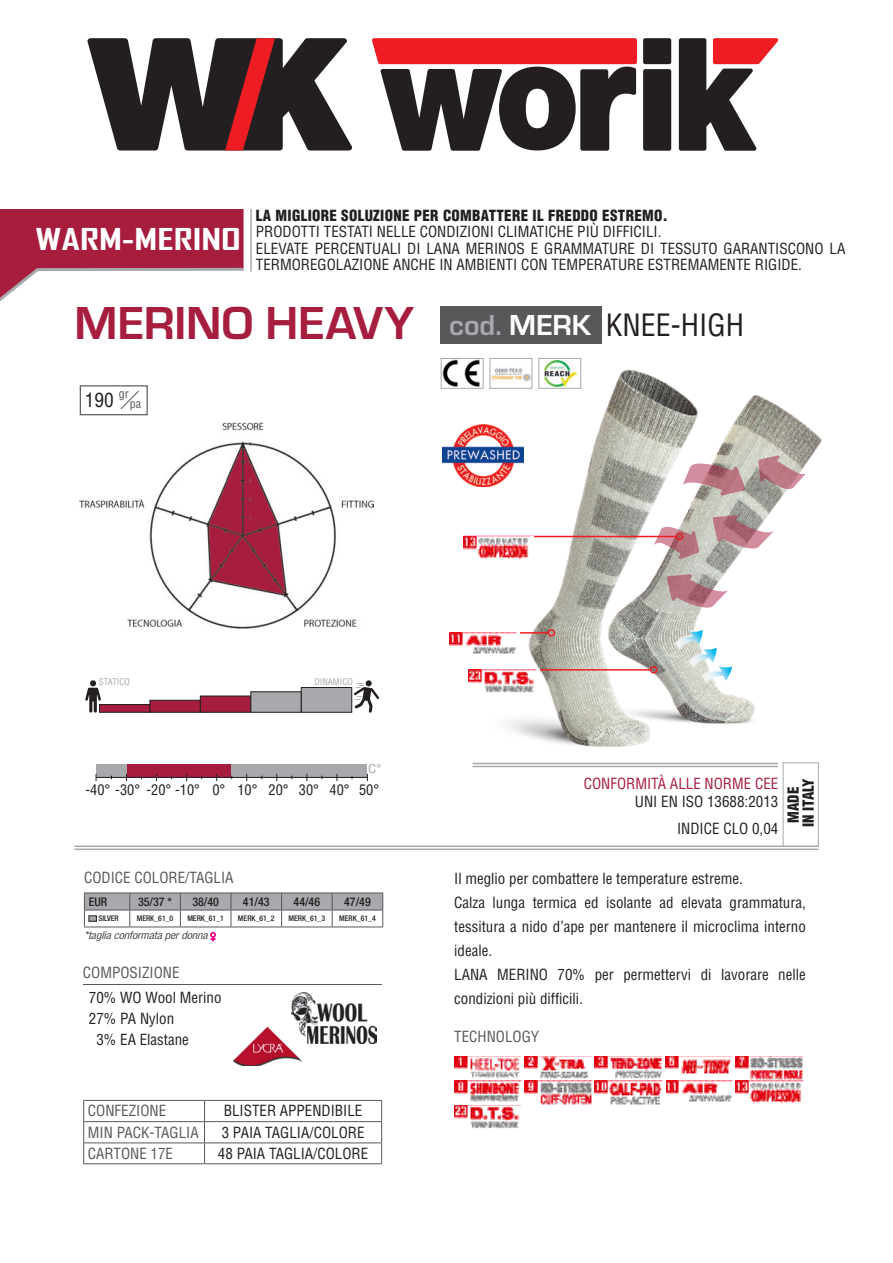
<style>
.page{position:relative;width:893px;height:1263px;background:#fff}
.page>*{position:absolute;margin:0;border:0;box-sizing:border-box;transform-origin:0 0}
.t1{font:700 48px "Eurostile";color:#a61d3e}
.t2{font:condensed 30px "Helvetica LT Std";color:#231f20}
.t3{font:700 30px "Eurostile";color:#a8a9ad}
.t4{font:700 28.8px "Agency FB";color:#fff;scale:1.43 1}
.t5{font:condensed 19.2px "Helvetica LT Std";color:#231f20}
.t6{font:condensed 15px/24px "Helvetica LT Std";color:#231f20}
.t7{font:condensed 15px "Helvetica LT Std";color:#57585a}
.t8{font:900 condensed 15px "Helvetica LT Std";letter-spacing:.02em;color:#231f20}
.t9{font:condensed 15px/18px "Helvetica LT Std";color:#a61d3e;text-align:right}
.t10{font:condensed 14.4px "Helvetica LT Std";color:#231f20}
.t11{font:500 condensed 12px "Helvetica Neue LT Std";color:#231f20}
.t12{font:condensed 12px "Helvetica LT Std";color:#57585a}
.t13{font:condensed 12px "Helvetica LT Std";color:#a8a9ad;scale:1.25 1}
.t14{font:italic 300 condensed 10.8px "Helvetica Neue LT Std";color:#231f20;scale:1.11 1}
.t15{font:condensed 9px "Helvetica LT Std";color:#a8a9ad}
.t16{font:500 condensed 7.8px "Helvetica Neue LT Std";color:#231f20}
.s1{color:#fff}
.s2{color:#231f20}
.s3{font-family:"Arial";font-weight:400;font-stretch:normal;font-size:9px;color:#ed028c}
</style>
<div class="page">
<hr style="left:74px;top:848px;width:745px;height:2px;background:#a8a9ad">
<hr style="left:74px;top:845px;width:745px;height:2px;background:#a8a9ad">
<div style="left:783px;top:762px;width:36px;height:85px;border:1px solid #a8a9ad"></div>
<div style="left:643px;top:69px;width:28px;height:82px;background:#231f20;border-radius:2px"></div>
<svg style="left:679px;top:38px;width:99px;height:113px"></svg>
<svg style="left:372px;top:38px;width:265px;height:113px"></svg>
<div style="left:643px;top:38px;width:28px;height:26px;background:#231f20;border-radius:2px"></div>
<svg style="left:87px;top:38px;width:265px;height:112px"></svg>
<div style="left:441px;top:306px;width:161px;height:38px;background:#57585a"></div>
<img style="left:80px;top:422px;width:293px;height:207px">
<hr style="left:83px;top:984px;width:299px;height:1px;background:#57585a">
<div style="left:80px;top:385px;width:68px;height:30px;border:1px solid #57585a"></div>
<svg style="left:120px;top:390px;width:19px;height:19px"></svg>
<img style="left:454px;top:1056px;width:350px;height:50px">
<div style="left:96px;top:764px;width:15px;height:13px;background:#a8a9ad"></div>
<div style="left:217px;top:764px;width:15px;height:13px;background:#a61d3e"></div>
<div style="left:157px;top:764px;width:15px;height:13px;background:#a61d3e"></div>
<div style="left:277px;top:764px;width:15px;height:13px;background:#a8a9ad"></div>
<div style="left:126px;top:764px;width:16px;height:13px;background:#a61d3e"></div>
<div style="left:247px;top:764px;width:15px;height:13px;background:#a8a9ad"></div>
<div style="left:187px;top:764px;width:15px;height:13px;background:#a61d3e"></div>
<div style="left:307px;top:764px;width:15px;height:13px;background:#a8a9ad"></div>
<div style="left:111px;top:764px;width:15px;height:13px;background:#a8a9ad"></div>
<div style="left:232px;top:764px;width:15px;height:13px;background:#a8a9ad"></div>
<div style="left:172px;top:764px;width:15px;height:13px;background:#a61d3e"></div>
<div style="left:292px;top:764px;width:15px;height:13px;background:#a8a9ad"></div>
<div style="left:142px;top:764px;width:15px;height:13px;background:#a61d3e"></div>
<div style="left:262px;top:764px;width:15px;height:13px;background:#a8a9ad"></div>
<div style="left:202px;top:764px;width:15px;height:13px;background:#a61d3e"></div>
<div style="left:322px;top:764px;width:15px;height:13px;background:#a8a9ad"></div>
<div style="left:337px;top:764px;width:15px;height:13px;background:#a8a9ad"></div>
<div style="left:352px;top:764px;width:15px;height:13px;background:#a8a9ad"></div>
<hr style="left:96px;top:777px;width:271px;height:1px;background:#231f20">
<svg style="left:85px;top:680px;width:294px;height:33px"></svg>
<img style="left:454px;top:1106px;width:66px;height:23px">
<img style="left:233px;top:1026px;width:70px;height:40px">
<img style="left:292px;top:992px;width:84px;height:51px">
<hr style="left:83px;top:1100px;width:122px;height:1px;background:#57585a">
<hr style="left:205px;top:1100px;width:177px;height:1px;background:#57585a">
<hr style="left:83px;top:1121px;width:122px;height:1px;background:#57585a">
<hr style="left:205px;top:1121px;width:177px;height:1px;background:#57585a">
<hr style="left:83px;top:1142px;width:122px;height:1px;background:#57585a">
<hr style="left:205px;top:1142px;width:177px;height:1px;background:#57585a">
<svg style="left:83px;top:1101px;width:1px;height:62px"></svg>
<svg style="left:204px;top:1101px;width:1px;height:62px"></svg>
<svg style="left:381px;top:1101px;width:1px;height:62px"></svg>
<hr style="left:83px;top:1163px;width:122px;height:1px;background:#57585a">
<hr style="left:205px;top:1163px;width:177px;height:1px;background:#57585a">
<img style="left:443px;top:360px;width:15px;height:27px">
<div style="left:441px;top:358px;width:42px;height:31px;border:1px solid #a8a9ad"></div>
<img style="left:443px;top:435px;width:17px;height:42px">
<svg style="left:0;top:209px;width:244px;height:92px"></svg>
<hr style="left:250px;top:209px;width:2px;height:63px;background:#a8a9ad">
<hr style="left:84px;top:892px;width:46px;height:1px;background:#57585a">
<hr style="left:130px;top:892px;width:50px;height:1px;background:#57585a">
<hr style="left:180px;top:892px;width:51px;height:1px;background:#57585a">
<hr style="left:231px;top:892px;width:51px;height:1px;background:#57585a">
<hr style="left:282px;top:892px;width:50px;height:1px;background:#57585a">
<hr style="left:332px;top:892px;width:51px;height:1px;background:#57585a">
<hr style="left:84px;top:926px;width:46px;height:1px;background:#57585a">
<hr style="left:130px;top:926px;width:50px;height:1px;background:#57585a">
<hr style="left:180px;top:926px;width:51px;height:1px;background:#57585a">
<hr style="left:231px;top:926px;width:51px;height:1px;background:#57585a">
<hr style="left:282px;top:926px;width:50px;height:1px;background:#57585a">
<hr style="left:332px;top:926px;width:51px;height:1px;background:#57585a">
<svg style="left:84px;top:893px;width:299px;height:33px"></svg>
<div style="left:89px;top:915px;width:8px;height:6px;border:1px solid #231f20"></div>
<img style="left:460px;top:358px;width:362px;height:423px">
<hr style="left:449px;top:632px;width:99px;height:2px;background:#ee1d23">
<div style="left:548px;top:629px;width:7px;height:8px;border:2px solid #ee1d23;border-radius:50%"></div>
<hr style="left:469px;top:669px;width:182px;height:1px;background:#ee1d23">
<div style="left:650px;top:666px;width:7px;height:7px;border:2px solid #ee1d23;border-radius:50%"></div>
<img style="left:449px;top:633px;width:71px;height:25px">
<img style="left:469px;top:670px;width:70px;height:25px">
<svg style="left:683px;top:463px;width:63px;height:33px;background:#c49ca1"></svg>
<svg style="left:654px;top:525px;width:45px;height:35px"></svg>
<svg style="left:712px;top:515px;width:62px;height:34px"></svg>
<svg style="left:758px;top:455px;width:48px;height:36px;background:#c09d9f"></svg>
<svg style="left:666px;top:574px;width:62px;height:34px;background:#c19da2"></svg>
<hr style="left:463px;top:536px;width:213px;height:1px;background:#ee1d23">
<div style="left:676px;top:533px;width:7px;height:7px;border:2px solid #ee1d23;border-radius:50%"></div>
<img style="left:463px;top:536px;width:71px;height:25px">
<svg style="left:672px;top:621px;width:67px;height:72px"></svg>
<img style="left:702px;top:666px;width:30px;height:17px">
<p class="t4" style="left:35px;top:221px;width:145px">WARM-MERINO</p>
<p class="t8" style="left:256px;top:206px;width:413px">LA MIGLIORE SOLUZIONE PER COMBATTERE IL FREDDO ESTREMO.</p>
<p class="t6" style="left:256px;top:220px;width:407px">PRODOTTI TESTATI NELLE CONDIZIONI CLIMATICHE PIÙ DIFFICILI.</p>
<p class="t6" style="left:256px;top:240px;width:591px;line-height:16.5px">ELEVATE PERCENTUALI DI LANA MERINOS E GRAMMATURE DI TESSUTO GARANTISCONO LA<br>TERMOREGOLAZIONE ANCHE IN AMBIENTI CON TEMPERATURE ESTREMAMENTE RIGIDE.</p>
<p class="t1" style="left:74px;top:289px;width:341px">MERINO HEAVY</p>
<p class="t2" style="left:606px;top:307px;width:140px">KNEE-HIGH</p>
<p class="t3" style="left:449px;top:303px;width:143px">cod. <span class="s1">MERK</span></p>
<p class="t5" style="left:85px;top:388px;width:30px">190</p>
<p class="t12" style="left:119px;top:387px;width:11px">gr</p>
<p class="t12" style="left:130px;top:396px;width:13px">pa</p>
<p class="t15" style="left:99px;top:676px;width:33px">STATICO</p>
<p class="t15" style="left:314px;top:676px;width:40px">DINAMICO</p>
<p class="t13" style="left:368px;top:761px;width:12px">C°</p>
<p class="t10" style="left:85px;top:781px;width:116px">-40° -30° -20° -10°</p>
<p class="t10" style="left:212px;top:781px;width:14px">0°</p>
<p class="t10" style="left:237px;top:781px;width:22px">10°</p>
<p class="t10" style="left:269px;top:781px;width:22px">20°</p>
<p class="t10" style="left:299px;top:781px;width:22px">30°</p>
<p class="t10" style="left:329px;top:781px;width:22px">40°</p>
<p class="t10" style="left:359px;top:781px;width:22px">50°</p>
<p class="t9" style="left:584px;top:775px;width:196px">CONFORMITÀ ALLE NORME CEE<br><span class="s2">UNI EN ISO 13688:2013</span></p>
<p class="t6" style="left:677px;top:816px;width:103px">INDICE CLO 0,04</p>
<p class="t8" style="left:784px;top:822px;width:37px;rotate:-90deg">MADE</p>
<p class="t8" style="left:799px;top:827px;width:51px;rotate:-90deg">IN ITALY</p>
<p class="t7" style="left:84px;top:868px;width:151px">CODICE COLORE/TAGLIA</p>
<p class="t11" style="left:89px;top:894px;width:20px">EUR</p>
<p class="t11" style="left:138px;top:894px;width:35px">35/37 *</p>
<p class="t11" style="left:192px;top:894px;width:28px">38/40</p>
<p class="t11" style="left:243px;top:894px;width:28px">41/43</p>
<p class="t11" style="left:294px;top:894px;width:28px">44/46</p>
<p class="t11" style="left:344px;top:894px;width:28px">47/49</p>
<p class="t16" style="left:98px;top:914px;width:22px">SILVER</p>
<p class="t16" style="left:137px;top:914px;width:38px">MERK_61_0</p>
<p class="t16" style="left:187px;top:914px;width:38px">MERK_61_1</p>
<p class="t16" style="left:238px;top:914px;width:38px">MERK_61_2</p>
<p class="t16" style="left:289px;top:914px;width:38px">MERK_61_3</p>
<p class="t16" style="left:339px;top:914px;width:38px">MERK_61_4</p>
<p class="t14" style="left:84px;top:929px;width:121px">*taglia conformata per donna <span class="s3">♀</span></p>
<p class="t6" style="left:454px;top:866px;width:290px">Il meglio per combattere le temperature estreme.</p>
<p class="t6" style="left:454px;top:890px;width:353px;text-align:justify">Calza lunga termica ed isolante ad elevata grammatura, tessitura a nido d’ape per mantenere il microclima interno ideale.</p>
<p class="t6" style="left:454px;top:962px;width:353px">LANA MERINO 70% per permettervi di lavorare nelle condizioni più difficili.</p>
<p class="t7" style="left:83px;top:963px;width:98px">COMPOSIZIONE</p>
<p class="t6" style="left:89px;top:985px;width:134px">70% WO Wool Merino</p>
<p class="t6" style="left:89px;top:1006px;width:87px">27% PA Nylon</p>
<p class="t6" style="left:96px;top:1027px;width:94px">3% EA Elastane</p>
<p class="t7" style="left:454px;top:1027px;width:87px">TECHNOLOGY</p>
<p class="t7" style="left:88px;top:1101px;width:80px">CONFEZIONE</p>
<p class="t6" style="left:224px;top:1099px;width:140px">BLISTER APPENDIBILE</p>
<p class="t7" style="left:88px;top:1123px;width:112px">MIN PACK-TAGLIA</p>
<p class="t6" style="left:222px;top:1120px;width:144px">3 PAIA TAGLIA/COLORE</p>
<p class="t7" style="left:88px;top:1144px;width:87px">CARTONE 17E</p>
<p class="t6" style="left:218px;top:1141px;width:152px">48 PAIA TAGLIA/COLORE</p>
</div>
